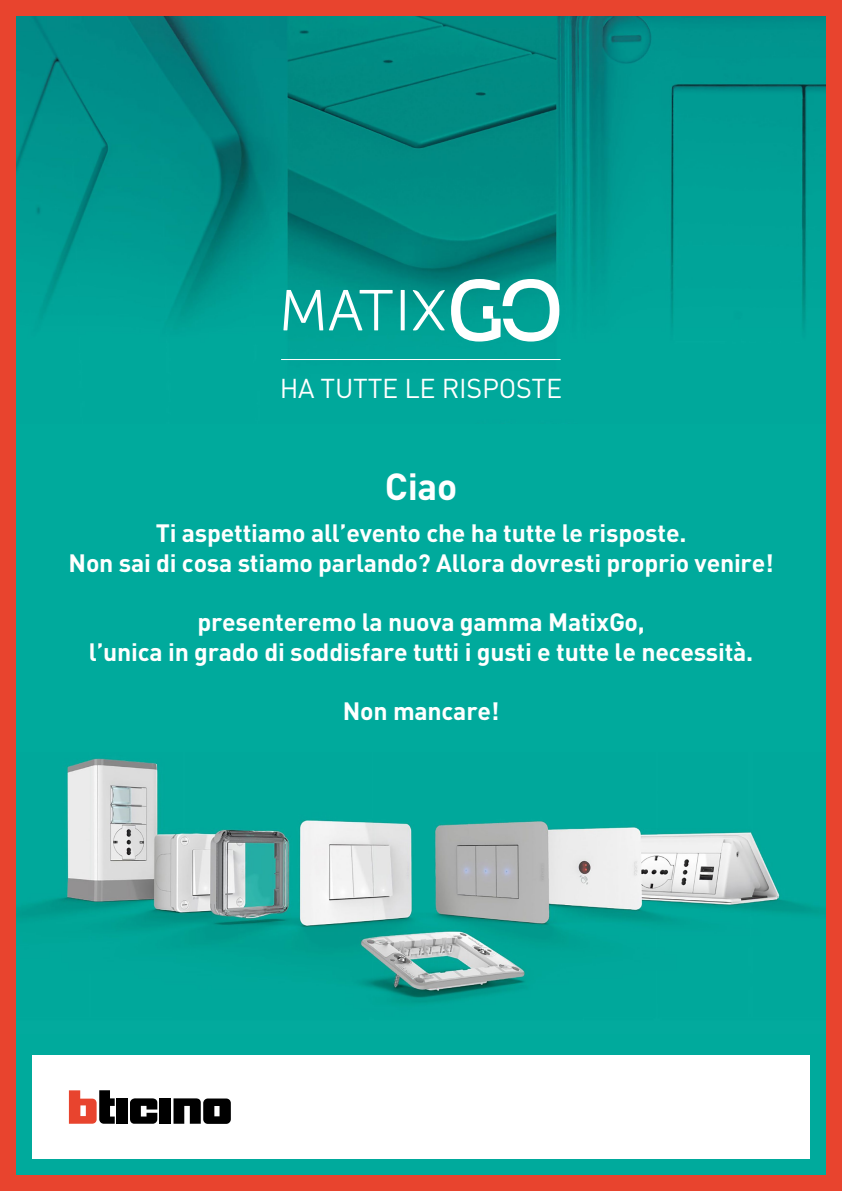
<style>
.page{position:relative;width:842px;height:1191px;background:#00aa9c}
.page>*{position:absolute;margin:0;border:0;box-sizing:border-box;transform-origin:0 0}
.t1{font:700 37.2px "DIN Pro";color:#fff}
.t2{font:26.9px "DIN Pro";letter-spacing:-.01em;color:#fff}
.t3{font:700 24.8px/29.8px "DIN Pro";letter-spacing:-.01em;color:#fff;text-align:center}
</style>
<div class="page">
<img style="left:16px;top:16px;width:810px;height:344px">
<img style="left:16px;top:758px;width:809px;height:245px">
<hr style="left:281px;top:359px;width:279px;height:1px;background:#fff">
<svg style="left:451px;top:279px;width:108px;height:62px"></svg>
<svg style="left:283px;top:290px;width:40px;height:40px"></svg>
<svg style="left:329px;top:290px;width:64px;height:40px"></svg>
<svg style="left:401px;top:290px;width:4px;height:40px"></svg>
<svg style="left:413px;top:290px;width:32px;height:40px"></svg>
<div style="left:0;top:0;width:842px;height:16px;background:#e8442e"></div>
<div style="left:826px;top:0;width:16px;height:1191px;background:#e8442e"></div>
<div style="left:0;top:1174px;width:842px;height:17px;background:#e8442e"></div>
<div style="left:0;top:0;width:16px;height:1191px;background:#e8442e"></div>
<div style="left:32px;top:1055px;width:778px;height:103px;background:#fff"></div>
<div style="left:117px;top:1098px;width:11px;height:25px;background:#000"></div>
<div style="left:160px;top:1098px;width:11px;height:25px;background:#000"></div>
<svg style="left:69px;top:1090px;width:46px;height:33px"></svg>
<svg style="left:130px;top:1098px;width:27px;height:25px"></svg>
<svg style="left:173px;top:1098px;width:58px;height:25px"></svg>
<p class="t2" style="left:280px;top:370px;width:284px">HA TUTTE LE RISPOSTE</p>
<h1 class="t1" style="left:385px;top:461px;width:74px">Ciao</h1>
<p class="t3" style="left:69px;top:517px;width:706px">Ti aspettiamo all’evento che ha tutte le risposte.<br>Non sai di cosa stiamo parlando? Allora dovresti proprio venire!</p>
<p class="t3" style="left:89px;top:606px;width:666px">presenteremo la nuova gamma MatixGo,<br>l’unica in grado di soddisfare tutti i gusti e tutte le necessità.</p>
<p class="t3" style="left:343px;top:695px;width:158px">Non mancare!</p>
</div>
